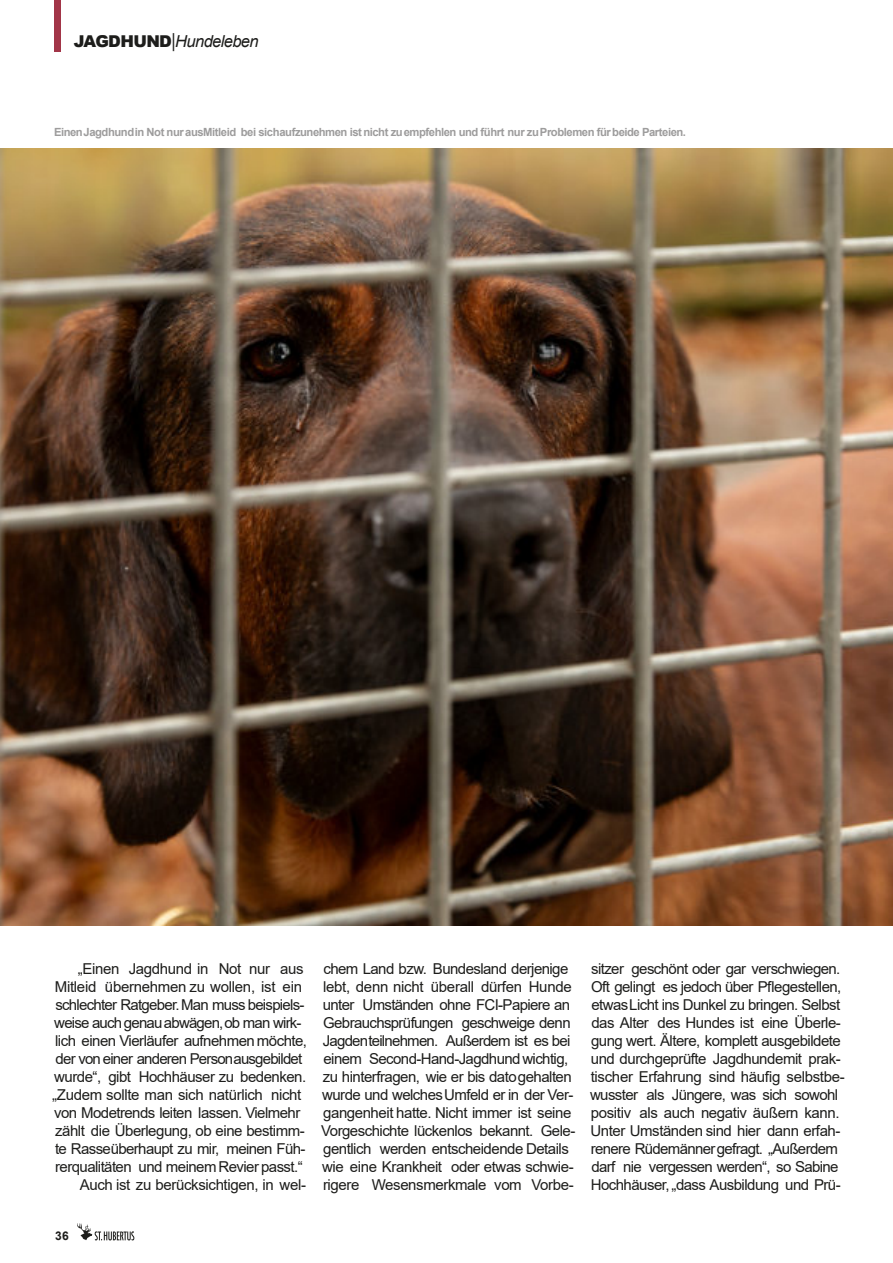
<style>
.page{position:relative;width:893px;height:1263px;background:#fff}
.page>*{position:absolute;margin:0;border:0;box-sizing:border-box;transform-origin:0 0}
.t1{font:italic 16.5px "Arial";letter-spacing:-.04em;color:#1d1d1b}
.t2{font:15px/18px "Arial";letter-spacing:-.035em;color:#1d1d1b}
.t3{font:15px "Arial";letter-spacing:-.055em;color:#1d1d1b}
.t4{font:700 12px "Arial";color:#1d1d1b}
.t5{font:700 11.25px "Arial";letter-spacing:-.04em;color:#9d9c9c}
.s1{font-weight:900;font-style:normal;font-size:16.35px}
.s2{font-style:normal;font-size:18.9px}
</style>
<div class="page">
<svg style="left:77px;top:1223px;width:57px;height:17px"></svg>
<div style="left:54px;top:0;width:7px;height:51px;background:#a23548"></div>
<img style="left:0;top:149px;width:893px;height:777px">
<p class="t1" style="left:74px;top:35px;width:186px"><span class="s1">JAGDHUND</span><span class="s2">|</span>Hundeleben</p>
<p class="t5" style="left:54px;top:128px;width:634px">EinenJagdhundin Not nur ausMitleid bei sichaufzunehmen ist nicht zuempfehlen und führt nur zuProblemen für beide Parteien.</p>
<p class="t2" style="left:78px;top:961px;width:227px">„Einen Jagdhund in Not nur aus</p>
<p class="t2" style="left:55px;top:979px;width:249px">Mitleid übernehmen zu wollen, ist ein</p>
<p class="t2" style="left:55px;top:997px;width:251px">schlechter Ratgeber.Man muss beispiels-</p>
<p class="t3" style="left:54px;top:1017px;width:249px">weise auch genauabwägen,ob man wirk-</p>
<p class="t2" style="left:55px;top:1033px;width:253px">lich einen Vierläufer aufnehmen möchte,</p>
<p class="t3" style="left:56px;top:1053px;width:248px">der von einer anderen Personausgebildet</p>
<p class="t2" style="left:54px;top:1069px;width:253px">wurde“, gibt Hochhäuser zu bedenken.</p>
<p class="t2" style="left:52px;top:1087px;width:251px">„Zudem sollte man sich natürlich nicht</p>
<p class="t2" style="left:54px;top:1105px;width:248px">von Modetrends leiten lassen. Vielmehr</p>
<p class="t2" style="left:55px;top:1123px;width:251px">zählt die Überlegung, ob eine bestimm-</p>
<p class="t2" style="left:55px;top:1141px;width:252px">te Rasseüberhaupt zu mir, meinen Füh-</p>
<p class="t2" style="left:55px;top:1159px;width:249px">rerqualitäten und meinem Revier passt.“</p>
<p class="t2" style="left:80px;top:1177px;width:228px">Auch ist zu berücksichtigen, in wel-</p>
<p class="t2" style="left:321px;top:961px;width:256px">chem Land bzw. Bundesland derjenige lebt, denn nicht überall dürfen Hunde unter Umständen ohne FCI-Papiere an Gebrauchsprüfungen geschweige denn Jagdenteilnehmen. Außerdem ist es bei einem Second-Hand-Jagdhund wichtig, zu hinterfragen, wie er bis datogehalten wurde und welchesUmfeld er in der Ver&shy;gangenheit hatte. Nicht immer ist seine Vorgeschichte lückenlos bekannt. Gele&shy;gentlich werden entscheidende Details wie eine Krankheit oder etwas schwie&shy;rigere Wesensmerkmale vom Vorbe-</p>
<p class="t2" style="left:590px;top:961px;width:256px">sitzer geschönt oder gar verschwiegen.<br>Oft gelingt es jedoch über Pflegestellen, etwasLicht ins Dunkel zu bringen. Selbst das Alter des Hundes ist eine Überle&shy;gung wert. Ältere, komplett ausgebildete und durchgeprüfte Jagdhundemit prak&shy;tischer Erfahrung sind häufig selbstbe&shy;wusster als Jüngere, was sich sowohl positiv als auch negativ äußern kann.<br>Unter Umständen sind hier dann erfah&shy;renere Rüdemännergefragt. „Außerdem darf nie vergessen werden“, so Sabine Hochhäuser, „dass Ausbildung und Prü-</p>
<p class="t4" style="left:55px;top:1232px;width:15px">36</p>
</div>
